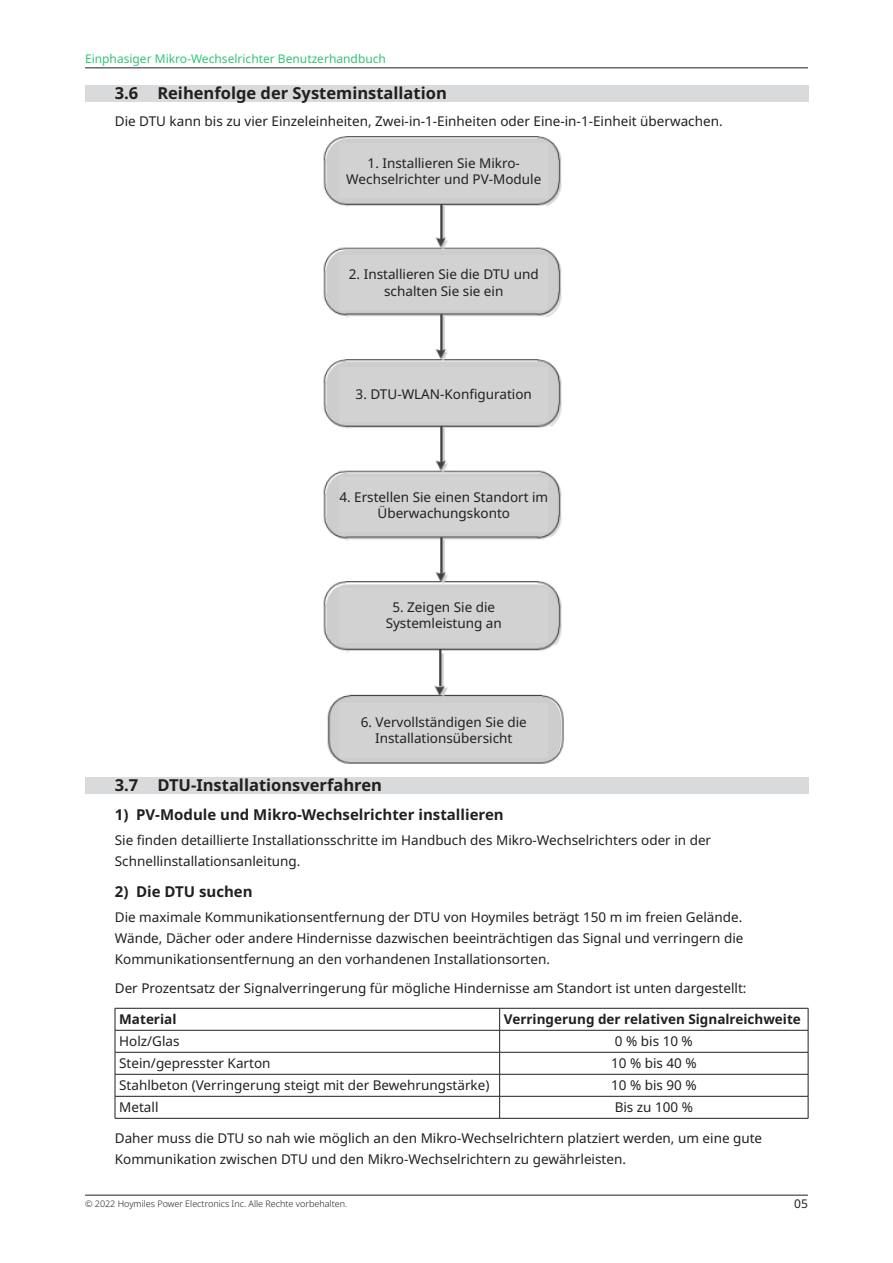
<style>
.page{position:relative;width:893px;height:1263px;background:#fff}
.page>*{position:absolute;margin:0;border:0;box-sizing:border-box;transform-origin:0 0}
.t1{font:700 16.5px "Noto Sans";color:#231f20}
.t2{font:700 15px "Noto Sans";color:#231f20}
.Body{font:13.5px/16.2px "Noto Sans";color:#231f20;text-align:center}
.Body-2{font:700 13.5px "Noto Sans";color:#231f20}
.t3{font:12px "Noto Sans";color:#31c477}
.t4{font:12px "Noto Sans";color:#231f20}
.t5{font:300 9px "Noto Sans";color:#231f20}
</style>
<div class="page">
<hr style="left:85px;top:1195px;width:723px;height:1px;background:#231f20">
<hr style="left:85px;top:68px;width:723px;height:1px;background:#231f20">
<div style="left:85px;top:85px;width:723px;height:17px;background:#d9dadc"></div>
<div style="left:85px;top:777px;width:723px;height:17px;background:#d9dadc"></div>
<img style="left:323px;top:136px;width:241px;height:628px">
<div style="left:339px;top:144px;width:209px;height:54px;background:#d2d2d2"></div>
<div style="left:339px;top:256px;width:209px;height:54px;background:#d2d2d2"></div>
<div style="left:339px;top:367px;width:209px;height:54px;background:#d2d2d2"></div>
<div style="left:339px;top:478px;width:209px;height:54px;background:#d2d2d2"></div>
<div style="left:339px;top:588px;width:209px;height:54px;background:#d2d2d2"></div>
<div style="left:339px;top:703px;width:209px;height:54px;background:#d2d2d2"></div>
<hr style="left:115px;top:1008px;width:385px;height:1px;background:#231f20">
<hr style="left:500px;top:1008px;width:308px;height:1px;background:#231f20">
<hr style="left:115px;top:1030px;width:385px;height:1px;background:#231f20">
<hr style="left:500px;top:1030px;width:308px;height:1px;background:#231f20">
<hr style="left:115px;top:1052px;width:385px;height:1px;background:#231f20">
<hr style="left:500px;top:1052px;width:308px;height:1px;background:#231f20">
<hr style="left:115px;top:1074px;width:385px;height:1px;background:#231f20">
<hr style="left:500px;top:1074px;width:308px;height:1px;background:#231f20">
<hr style="left:115px;top:1096px;width:385px;height:1px;background:#231f20">
<svg style="left:115px;top:1008px;width:1px;height:110px"></svg>
<hr style="left:500px;top:1096px;width:308px;height:1px;background:#231f20">
<svg style="left:499px;top:1008px;width:1px;height:110px"></svg>
<svg style="left:808px;top:1008px;width:1px;height:110px"></svg>
<hr style="left:115px;top:1118px;width:385px;height:1px;background:#231f20">
<hr style="left:500px;top:1118px;width:308px;height:1px;background:#231f20">
<p class="t3" style="left:85px;top:51px;width:302px">Einphasiger Mikro-Wechselrichter Benutzerhandbuch</p>
<p class="t1" style="left:115px;top:82px;width:333px">3.6 Reihenfolge der Systeminstallation</p>
<p class="Body" style="left:115px;top:113px;width:609px">Die DTU kann bis zu vier Einzeleinheiten, Zwei-in-1-Einheiten oder Eine-in-1-Einheit überwachen.</p>
<p class="Body" style="left:346px;top:155px;width:197px">1. Installieren Sie Mikro-<br>Wechselrichter und PV-Module</p>
<p class="Body" style="left:349px;top:267px;width:191px">2. Installieren Sie die DTU und schalten Sie sie ein</p>
<p class="Body" style="left:356px;top:386px;width:178px">3. DTU-WLAN-Konfiguration</p>
<p class="Body" style="left:339px;top:489px;width:210px">4. Erstellen Sie einen Standort im<br>Überwachungskonto</p>
<p class="Body" style="left:386px;top:599px;width:118px">5. Zeigen Sie die<br>Systemleistung an</p>
<p class="Body" style="left:361px;top:714px;width:168px">6. Vervollständigen Sie die<br>Installationsübersicht</p>
<p class="t1" style="left:115px;top:774px;width:269px">3.7 DTU-Installationsverfahren</p>
<p class="t2" style="left:115px;top:804px;width:390px">1) PV-Module und Mikro-Wechselrichter installieren</p>
<p class="Body" style="left:115px;top:830px;width:598px;line-height:21px;text-align:left">Sie finden detaillierte Installationsschritte im Handbuch des Mikro-Wechselrichters oder in der<br>Schnellinstallationsanleitung.</p>
<p class="t2" style="left:115px;top:881px;width:139px">2) Die DTU suchen</p>
<p class="Body" style="left:115px;top:907px;width:630px;line-height:21px;text-align:justify">Die maximale Kommunikationsentfernung der DTU von Hoymiles beträgt 150 m im freien Gelände.<br>Wände, Dächer oder andere Hindernisse dazwischen beeinträchtigen das Signal und verringern die Kommunikationsentfernung an den vorhandenen Installationsorten.</p>
<p class="Body" style="left:115px;top:981px;width:633px">Der Prozentsatz der Signalverringerung für mögliche Hindernisse am Standort ist unten dargestellt:</p>
<p class="Body-2" style="left:119px;top:1010px;width:59px">Material</p>
<p class="Body-2" style="left:504px;top:1010px;width:298px">Verringerung der relativen Signalreichweite</p>
<p class="Body" style="left:119px;top:1033px;width:62px">Holz/Glas</p>
<p class="Body" style="left:615px;top:1033px;width:79px">0 % bis 10 %</p>
<p class="Body" style="left:119px;top:1055px;width:153px">Stein/gepresster Karton</p>
<p class="Body" style="left:611px;top:1055px;width:87px">10 % bis 40 %</p>
<p class="Body" style="left:119px;top:1077px;width:372px">Stahlbeton (Verringerung steigt mit der Bewehrungstärke)</p>
<p class="Body" style="left:611px;top:1077px;width:87px">10 % bis 90 %</p>
<p class="Body" style="left:119px;top:1099px;width:41px">Metall</p>
<p class="Body" style="left:615px;top:1099px;width:80px">Bis zu 100 %</p>
<p class="Body" style="left:115px;top:1128px;width:649px;line-height:21px;text-align:left">Daher muss die DTU so nah wie möglich an den Mikro-Wechselrichtern platziert werden, um eine gute<br>Kommunikation zwischen DTU und den Mikro-Wechselrichtern zu gewährleisten.</p>
<p class="t5" style="left:85px;top:1197px;width:264px">© 2022 Hoymiles Power Electronics Inc. Alle Rechte vorbehalten.</p>
<p class="t4" style="left:794px;top:1195px;width:15px">05</p>
</div>
